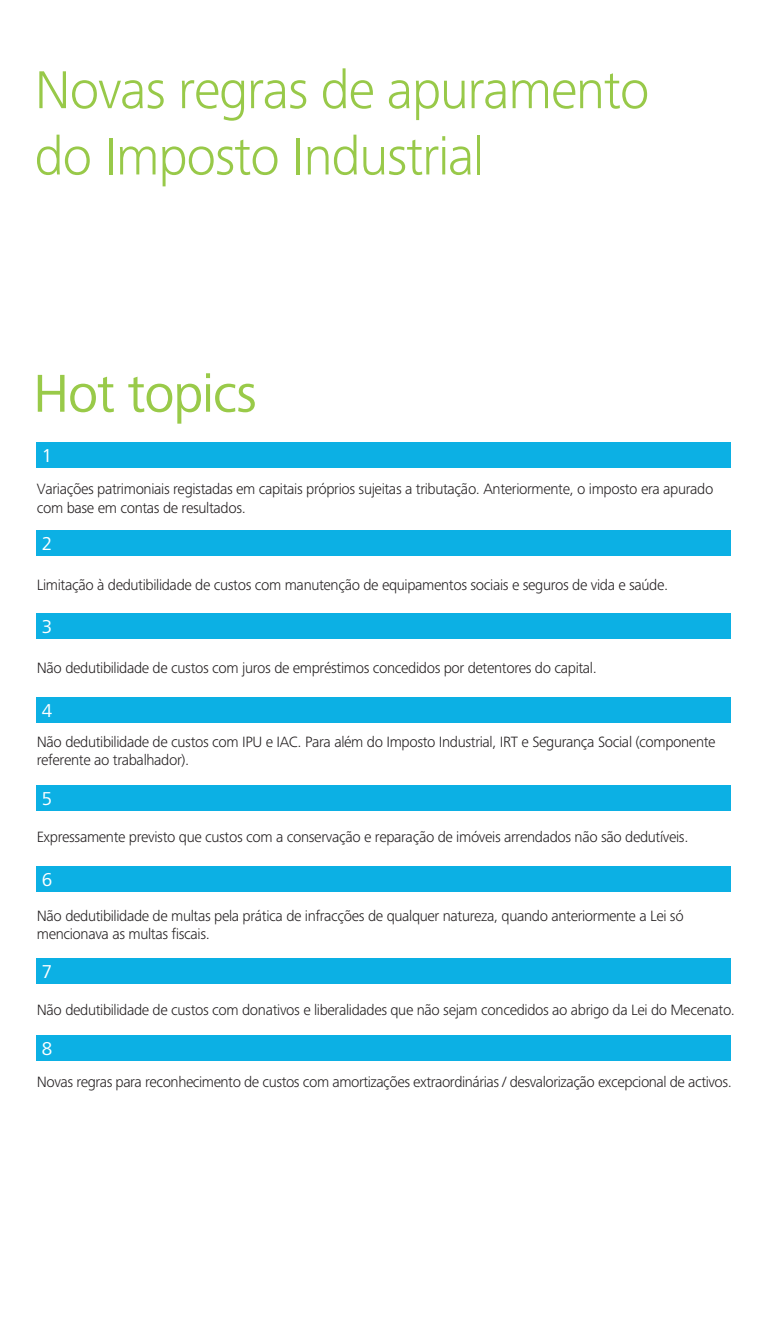
<style>
.page{position:relative;width:766px;height:1340px;background:#fff}
.page>*{position:absolute;margin:0;border:0;box-sizing:border-box;transform-origin:0 0}
.t1{font:300 55.12px/66.1px "Frutiger Next Pro";letter-spacing:-.025em;color:#98c949}
.t2{font:55.12px "Frutiger Next Pro";letter-spacing:-.025em;color:#99ca49}
.t3{font:19.35px "Frutiger Next Pro";color:#fff}
.t4{font:300 15.53px/18.4px "Frutiger Next Pro";letter-spacing:-.025em;color:#231f20}
</style>
<div class="page">
<div style="left:36px;top:441px;width:694px;height:26px;background:#0cb0e4"></div>
<div style="left:36px;top:529px;width:694px;height:26px;background:#0cb0e4"></div>
<div style="left:36px;top:613px;width:694px;height:26px;background:#0cb0e4"></div>
<div style="left:36px;top:696px;width:694px;height:26px;background:#0cb0e4"></div>
<div style="left:36px;top:784px;width:694px;height:26px;background:#0cb0e4"></div>
<div style="left:36px;top:866px;width:694px;height:25px;background:#0cb0e4"></div>
<div style="left:36px;top:958px;width:694px;height:25px;background:#0cb0e4"></div>
<div style="left:36px;top:1034px;width:694px;height:26px;background:#0cb0e4"></div>
<h1 class="t1" style="left:34px;top:57px;width:616px">Novas regras de apuramento do Imposto Industrial</h1>
<h1 class="t2" style="left:33px;top:362px;width:226px">Hot topics</h1>
<p class="t3" style="left:42px;top:444px;width:12px">1</p>
<p class="t4" style="left:37px;top:479px;width:678px">Variações patrimoniais registadas em capitais próprios sujeitas a tributação. Anteriormente, o imposto era apurado com base em contas de resultados.</p>
<p class="t3" style="left:42px;top:532px;width:12px">2</p>
<p class="t4" style="left:37px;top:575px;width:632px">Limitação à dedutibilidade de custos com manutenção de equipamentos sociais e seguros de vida e saúde.</p>
<p class="t3" style="left:42px;top:616px;width:12px">3</p>
<p class="t4" style="left:37px;top:658px;width:561px">Não dedutibilidade de custos com juros de empréstimos concedidos por detentores do capital.</p>
<p class="t3" style="left:42px;top:699px;width:12px">4</p>
<p class="t4" style="left:37px;top:732px;width:680px">Não dedutibilidade de custos com IPU e IAC. Para além do Imposto Industrial, IRT e Segurança Social (componente referente ao trabalhador).</p>
<p class="t3" style="left:42px;top:787px;width:12px">5</p>
<p class="t4" style="left:37px;top:827px;width:653px">Expressamente previsto que custos com a conservação e reparação de imóveis arrendados não são dedutíveis.</p>
<p class="t3" style="left:42px;top:868px;width:12px">6</p>
<p class="t4" style="left:37px;top:906px;width:648px">Não dedutibilidade de multas pela prática de infracções de qualquer natureza, quando anteriormente a Lei só mencionava as multas fiscais.</p>
<p class="t3" style="left:42px;top:960px;width:12px">7</p>
<p class="t4" style="left:37px;top:1000px;width:699px">Não dedutibilidade de custos com donativos e liberalidades que não sejam concedidos ao abrigo da Lei do Mecenato.</p>
<p class="t3" style="left:42px;top:1037px;width:12px">8</p>
<p class="t4" style="left:37px;top:1072px;width:696px">Novas regras para reconhecimento de custos com amortizações extraordinárias / desvalorização excepcional de activos.</p>
</div>
